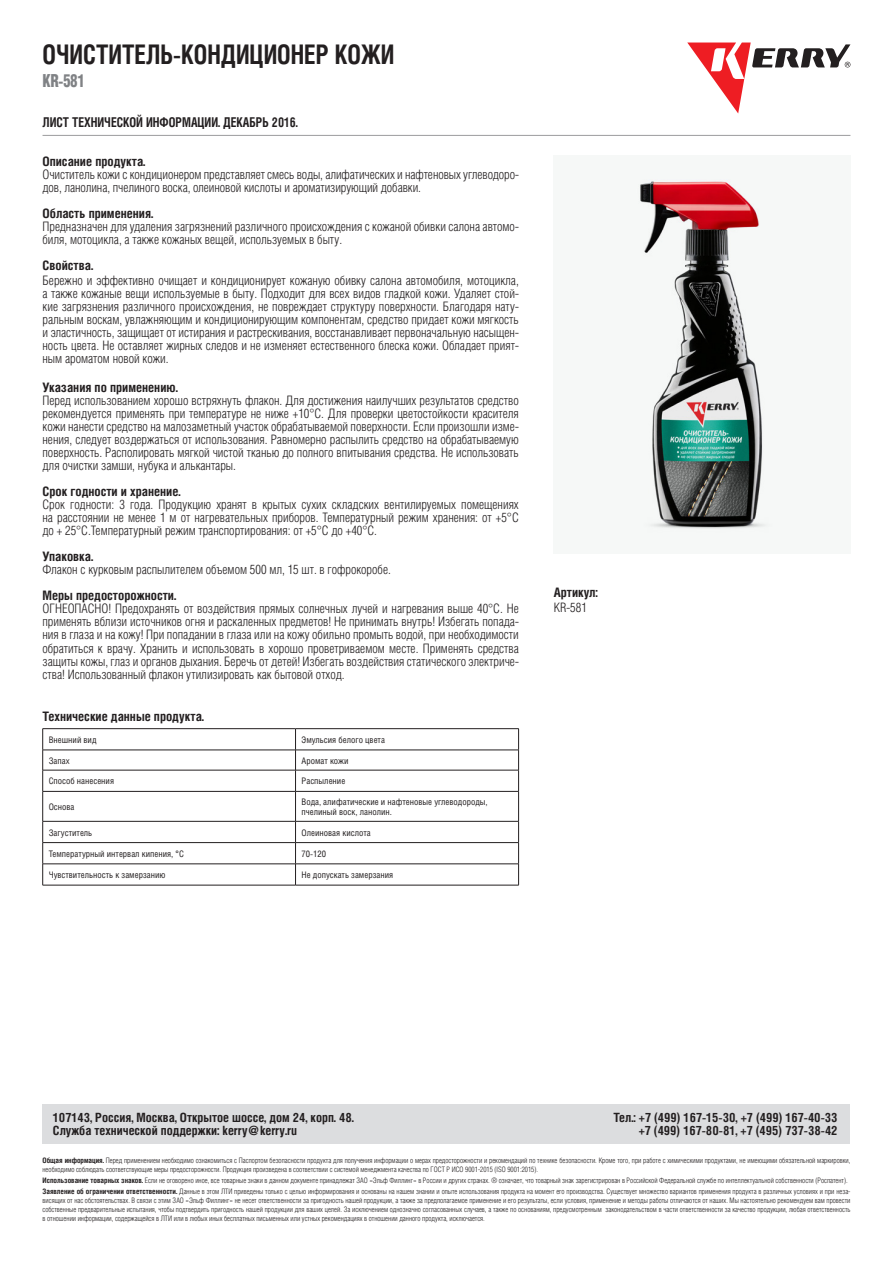
<style>
.page{position:relative;width:893px;height:1263px;background:#fff}
.page>*{position:absolute;margin:0;border:0;box-sizing:border-box;transform-origin:0 0}
.t1{font:700 27px "Helios Cond C";color:#231f20;scale:.9 1}
.t2{font:18px "Helios Cond Black C";color:#808285;scale:.85 1}
.t3{font:700 13.5px "Helios Cond C";color:#231f20;scale:.9 1}
.t4{font:13.05px/13px "Helios Cond Light C";color:#231f20;text-align:justify}
.t5{font:700 13.05px "Helios Cond C";color:#231f20}
.t6{font:700 12.75px/13.5px "Helios Cond C";color:#231f20}
.t7{font:9px/10.8px "Helios Cond";color:#231f20}
.t8{font:7.5px/9px "Helios Cond Light C";color:#231f20}
.s1{font-family:"Helios Cond C";font-weight:700}
</style>
<div class="page">
<hr style="left:43px;top:135px;width:807px;height:1px;background:#57585a">
<hr style="left:43px;top:728px;width:253px;height:1px;background:#231f20">
<hr style="left:296px;top:728px;width:223px;height:1px;background:#231f20">
<hr style="left:43px;top:750px;width:253px;height:1px;background:#231f20">
<hr style="left:296px;top:750px;width:223px;height:1px;background:#231f20">
<hr style="left:43px;top:770px;width:253px;height:1px;background:#231f20">
<svg style="left:42px;top:729px;width:1px;height:62px"></svg>
<hr style="left:296px;top:770px;width:223px;height:1px;background:#231f20">
<svg style="left:295px;top:729px;width:1px;height:62px"></svg>
<svg style="left:518px;top:729px;width:1px;height:62px"></svg>
<hr style="left:43px;top:791px;width:253px;height:1px;background:#231f20">
<hr style="left:42px;top:791px;width:1px;height:30px;background:#231f20">
<hr style="left:296px;top:791px;width:223px;height:1px;background:#231f20">
<hr style="left:295px;top:791px;width:1px;height:30px;background:#231f20">
<hr style="left:518px;top:791px;width:1px;height:30px;background:#231f20">
<hr style="left:43px;top:821px;width:253px;height:1px;background:#231f20">
<hr style="left:296px;top:821px;width:223px;height:1px;background:#231f20">
<hr style="left:43px;top:842px;width:253px;height:1px;background:#231f20">
<hr style="left:296px;top:842px;width:223px;height:1px;background:#231f20">
<hr style="left:43px;top:863px;width:253px;height:1px;background:#231f20">
<svg style="left:42px;top:821px;width:1px;height:64px"></svg>
<hr style="left:296px;top:863px;width:223px;height:1px;background:#231f20">
<svg style="left:295px;top:821px;width:1px;height:64px"></svg>
<svg style="left:518px;top:821px;width:1px;height:64px"></svg>
<hr style="left:43px;top:885px;width:253px;height:1px;background:#231f20">
<hr style="left:296px;top:885px;width:223px;height:1px;background:#231f20">
<img style="left:638px;top:179px;width:134px;height:351px">
<svg style="left:687px;top:43px;width:163px;height:70px"></svg>
<div style="left:43px;top:1105px;width:807px;height:39px;background:#dcdddf"></div>
<h1 class="t1" style="left:43px;top:39px;width:393px">ОЧИСТИТЕЛЬ-КОНДИЦИОНЕР КОЖИ</h1>
<h2 class="t2" style="left:43px;top:70px;width:52px">KR-581</h2>
<p class="t3" style="left:43px;top:114px;width:285px">ЛИСТ ТЕХНИЧЕСКОЙ ИНФОРМАЦИИ. ДЕКАБРЬ 2016.</p>
<p class="t5" style="left:43px;top:153px;width:104px">Описание продукта.</p>
<p class="t4" style="left:43px;top:168px;width:478px">Очиститель кожи с кондиционером представляет смесь воды, алифатических и нафтеновых углеводоро&shy;дов, ланолина, пчелиного воска, олеиновой кислоты и ароматизирующий добавки.</p>
<p class="t5" style="left:43px;top:206px;width:112px">Область применения.</p>
<p class="t4" style="left:43px;top:220px;width:478px">Предназначен для удаления загрязнений различного происхождения с кожаной обивки салона автомо&shy;биля, мотоцикла, а также кожаных вещей, используемых в быту.</p>
<p class="t5" style="left:43px;top:258px;width:52px">Свойства.</p>
<p class="t4" style="left:43px;top:273px;width:478px">Бережно и эффективно очищает и кондиционирует кожаную обивку салона автомобиля, мотоцикла, а также кожаные вещи используемые в быту. Подходит для всех видов гладкой кожи. Удаляет стой&shy;кие загрязнения различного происхождения, не повреждает структуру поверхности. Благодаря нату&shy;ральным воскам, увлажняющим и кондиционирующим компонентам, средство придает кожи мягкость и эластичность, защищает от истирания и растрескивания, восстанавливает первоначальную насыщен&shy;ность цвета. Не оставляет жирных следов и не изменяет естественного блеска кожи. Обладает прият&shy;ным ароматом новой кожи.</p>
<p class="t5" style="left:43px;top:379px;width:137px">Указания по применению.</p>
<p class="t4" style="left:43px;top:393px;width:478px">Перед использованием хорошо встряхнуть флакон. Для достижения наилучших результатов средство рекомендуется применять при температуре не ниже +10°С. Для проверки цветостойкости красителя кожи нанести средство на малозаметный участок обрабатываемой поверхности. Если произошли изме&shy;нения, следует воздержаться от использования. Равномерно распылить средство на обрабатываемую поверхность. Располировать мягкой чистой тканью до полного впитывания средства. Не использовать для очистки замши, нубука и алькантары.</p>
<p class="t5" style="left:43px;top:483px;width:140px">Срок годности и хранение.</p>
<p class="t4" style="left:43px;top:498px;width:478px">Срок годности: 3 года. Продукцию хранят в крытых сухих складских вентилируемых помещениях на расстоянии не менее 1 м от нагревательных приборов. Температурный режим хранения: от +5°С до + 25°С.Температурный режим транспортирования: от +5°С до +40°С.</p>
<p class="t5" style="left:43px;top:549px;width:52px">Упаковка.</p>
<p class="t4" style="left:43px;top:563px;width:350px">Флакон с курковым распылителем объемом 500 мл, 15 шт. в гофрокоробе.</p>
<p class="t5" style="left:43px;top:588px;width:135px">Меры предосторожности.</p>
<p class="t4" style="left:43px;top:602px;width:478px">ОГНЕОПАСНО! Предохранять от воздействия прямых солнечных лучей и нагревания выше 40°С. Не применять вблизи источников огня и раскаленных предметов! Не принимать внутрь! Избегать попада&shy;ния в глаза и на кожу! При попадании в глаза или на кожу обильно промыть водой, при необходимости обратиться к врачу. Хранить и использовать в хорошо проветриваемом месте. Применять средства защиты кожы, глаз и органов дыхания. Беречь от детей! Избегать воздействия статического электриче&shy;ства! Использованный флакон утилизировать как бытовой отход.</p>
<p class="t5" style="left:43px;top:709px;width:163px">Технические данные продукта.</p>
<p class="t7" style="left:49px;top:734px;width:49px">Внешний вид</p>
<p class="t7" style="left:302px;top:734px;width:85px">Эмульсия белого цвета</p>
<p class="t7" style="left:49px;top:755px;width:22px">Запах</p>
<p class="t7" style="left:302px;top:755px;width:49px">Аромат кожи</p>
<p class="t7" style="left:49px;top:775px;width:67px">Способ нанесения</p>
<p class="t7" style="left:302px;top:775px;width:45px">Распыление</p>
<p class="t7" style="left:49px;top:801px;width:27px">Основа</p>
<p class="t7" style="left:302px;top:796px;width:188px">Вода, алифатические и нафтеновые углеводороды, пчелиный воск, ланолин.</p>
<p class="t7" style="left:49px;top:827px;width:45px">Загуститель</p>
<p class="t7" style="left:302px;top:827px;width:71px">Олеиновая кислота</p>
<p class="t7" style="left:49px;top:848px;width:137px">Температурный интервал кипения, °С</p>
<p class="t7" style="left:302px;top:848px;width:26px">70-120</p>
<p class="t7" style="left:49px;top:869px;width:118px">Чувствительность к замерзанию</p>
<p class="t7" style="left:302px;top:869px;width:93px">Не допускать замерзания</p>
<p class="t5" style="left:554px;top:585px;width:46px">Артикул:</p>
<p class="t4" style="left:554px;top:600px;width:35px">KR-581</p>
<p class="t6" style="left:53px;top:1110px;width:303px">107143, Россия, Москва, Открытое шоссе, дом 24, корп. 48.<br>Служба технической поддержки: kerry@kerry.ru</p>
<p class="t6" style="left:613px;top:1110px;width:226px;text-align:right">Тел.: +7 (499) 167-15-30, +7 (499) 167-40-33 +7 (499) 167-80-81, +7 (495) 737-38-42</p>
<p class="t8" style="left:43px;top:1156px;width:809px"><span class="s1">Общая информация.</span> Перед применением необходимо ознакомиться с Паспортом безопасности продукта для получения информации о мерах предосторожности и рекомендаций по технике безопасности. Кроме того, при работе с химическими продуктами, не имеющими обязательной маркировки, необходимо соблюдать соответствующие меры предосторожности. Продукция произведена в соответствии с системой менеджмента качества по ГОСТ Р ИСО 9001-2015 (ISO 9001:2015).</p>
<p class="t8" style="left:43px;top:1175px;width:809px;line-height:11.1px"><span class="s1">Использование товарных знаков.</span> Если не оговорено иное, все товарные знаки в данном документе принадлежат ЗАО «Эльф Филлинг» в России и других странах. ® означает, что товарный знак зарегистрирован в Российской Федеральной службе по интеллектуальной собственности (Роспатент).<br><span class="s1">Заявление об ограничении ответственности.</span> Данные в этом ЛТИ приведены только с целью информирования и основаны на нашем знании и опыте использования продукта на момент его производства. Существует множество вариантов применения продукта в различных условиях и при неза-</p>
<p class="t8" style="left:43px;top:1196px;width:809px;text-align:justify">висящих от нас обстоятельствах. В связи с этим ЗАО «Эльф Филлинг» не несет ответственности за пригодность нашей продукции, а также за предполагаемое применение и его результаты, если условия, применение и методы работы отличаются от наших. Мы настоятельно рекомендуем вам провести собственные предварительные испытания, чтобы подтвердить пригодность нашей продукции для ваших целей. За исключением однозначно согласованных случаев, а также по основаниям, предусмотренным законодательством в части ответственности за качество продукции, любая ответственность в отношении информации, содержащейся в ЛТИ или в любых иных бесплатных письменных или устных рекомендациях в отношении данного продукта, исключается.</p>
</div>
